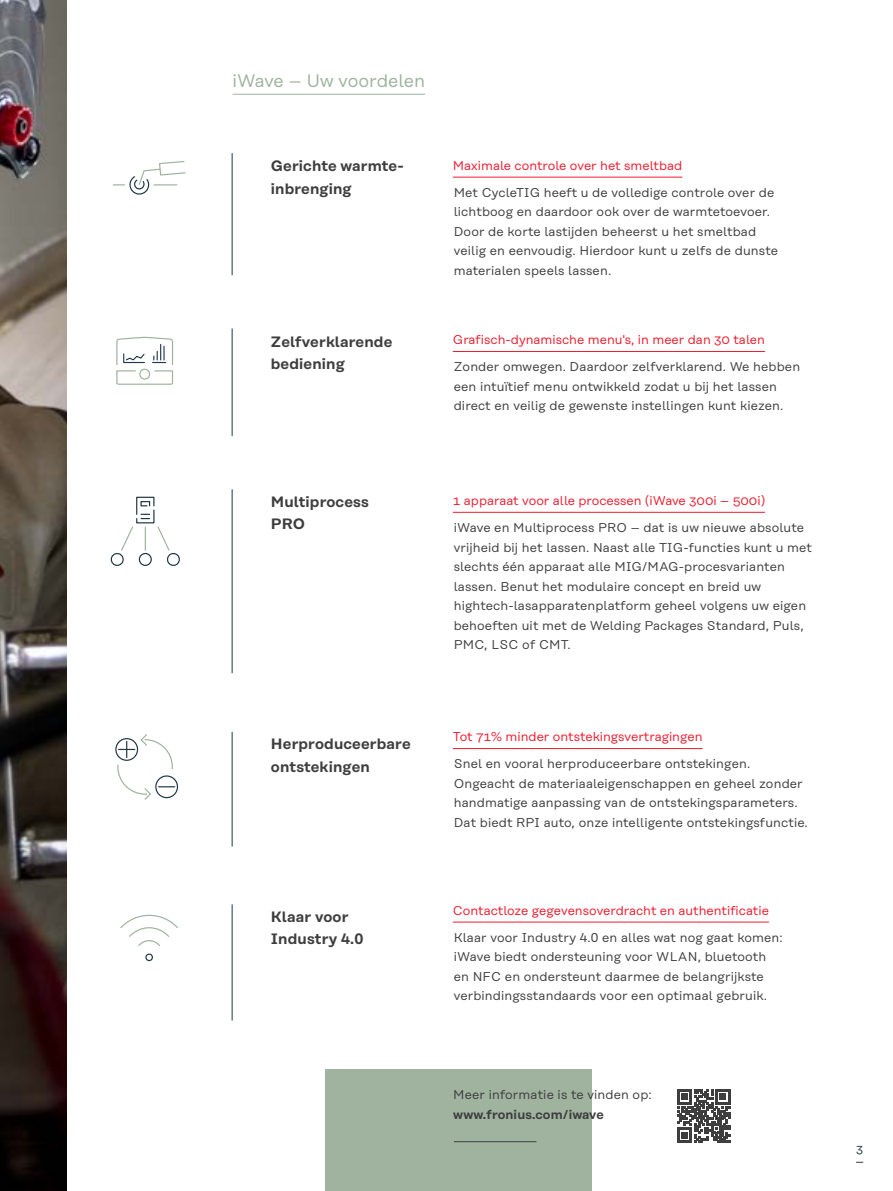
<style>
.page{position:relative;width:893px;height:1191px;background:#fff}
.page>*{position:absolute;margin:0;border:0;box-sizing:border-box;transform-origin:0 0}
.t1{font:18px "Rational Text";color:#9fb39e}
.t2{font:600 15px/22.5px "Rational Text";letter-spacing:.01em;color:#3e3e3f}
.t3{font:12.75px/19.5px "Rational Text";letter-spacing:.01em;color:#3e3e3f}
.t4{font:12.75px "Rational Text";color:#ee1b2d}
.t5{font:600 12.75px "Rational Text";letter-spacing:.01em;color:#3e3e3f}
.t6{font:12px "Rational Text";color:#1f3643}
</style>
<div class="page">
<div style="left:325px;top:1069px;width:267px;height:122px;background:#9fb39e"></div>
<img style="left:0;top:0;width:67px;height:1191px">
<hr style="left:232px;top:489px;width:1px;height:184px;background:#1f3643">
<svg style="left:110px;top:496px;width:70px;height:70px"></svg>
<hr style="left:232px;top:153px;width:1px;height:122px;background:#1f3643">
<hr style="left:232px;top:328px;width:1px;height:108px;background:#1f3643">
<svg style="left:113px;top:161px;width:73px;height:34px"></svg>
<svg style="left:116px;top:336px;width:58px;height:49px"></svg>
<hr style="left:232px;top:732px;width:1px;height:114px;background:#1f3643">
<div style="left:155px;top:775px;width:23px;height:23px;border:1px solid #1f3643;border-radius:50%"></div>
<div style="left:115px;top:738px;width:23px;height:23px;border:1px solid #1f3643;border-radius:50%"></div>
<svg style="left:117px;top:734px;width:58px;height:66px"></svg>
<hr style="left:232px;top:904px;width:1px;height:116px;background:#1f3643">
<div style="left:145px;top:953px;width:8px;height:8px;border:1px solid #1f3643;border-radius:50%"></div>
<svg style="left:120px;top:914px;width:58px;height:32px"></svg>
<hr style="left:454px;top:1141px;width:82px;height:1px;background:#3e3e3f">
<svg style="left:677px;top:1089px;width:53px;height:53px"></svg>
<hr style="left:453px;top:177px;width:229px;height:1px;background:#ee1b2d">
<hr style="left:453px;top:351px;width:312px;height:1px;background:#ee1b2d">
<hr style="left:453px;top:748px;width:250px;height:1px;background:#ee1b2d">
<hr style="left:453px;top:512px;width:312px;height:1px;background:#ee1b2d">
<hr style="left:453px;top:921px;width:316px;height:1px;background:#ee1b2d">
<hr style="left:232px;top:94px;width:193px;height:1px;background:#9fb39e">
<h1 class="t1" style="left:232px;top:70px;width:194px">iWave – Uw voordelen</h1>
<p class="t2" style="left:271px;top:155px;width:135px">Gerichte warmte&shy;inbrenging</p>
<p class="t2" style="left:271px;top:330px;width:123px">Zelfverklarende bediening</p>
<p class="t4" style="left:453px;top:158px;width:231px">Maximale controle over het smeltbad</p>
<p class="t3" style="left:454px;top:183px;width:326px">Met CycleTIG heeft u de volledige controle over de lichtboog en daardoor ook over de warmtetoevoer.<br>Door de korte lastijden beheerst u het smeltbad veilig en eenvoudig. Hierdoor kunt u zelfs de dunste materialen speels lassen.</p>
<p class="t4" style="left:453px;top:332px;width:314px">Grafisch-dynamische menu's, in meer dan 30 talen</p>
<p class="t3" style="left:454px;top:357px;width:348px">Zonder omwegen. Daardoor zelfverklarend. We hebben een intuïtief menu ontwikkeld zodat u bij het lassen direct en veilig de gewenste instellingen kunt kiezen.</p>
<p class="t2" style="left:271px;top:490px;width:99px">Multiprocess<br>PRO</p>
<p class="t2" style="left:271px;top:732px;width:141px">Herproduceerbare ontstekingen</p>
<p class="t2" style="left:271px;top:905px;width:94px">Klaar voor<br>Industry 4.0</p>
<p class="t4" style="left:453px;top:493px;width:314px">1 apparaat voor alle processen (iWave 300i – 500i)</p>
<p class="t3" style="left:454px;top:518px;width:360px">iWave en Multiprocess PRO – dat is uw nieuwe absolute vrijheid bij het lassen. Naast alle TIG‑functies kunt u met slechts één apparaat alle MIG/MAG-procesvarianten lassen. Benut het modulaire concept en breid uw hightech-lasapparatenplatform geheel volgens uw eigen behoeften uit met de Welding Packages Standard, Puls, PMC, LSC of CMT.</p>
<p class="t4" style="left:453px;top:729px;width:251px">Tot 71% minder ontstekingsvertragingen</p>
<p class="t3" style="left:454px;top:754px;width:355px">Snel en vooral herproduceerbare ontstekingen.<br>Ongeacht de materiaaleigenschappen en geheel zonder handmatige aanpassing van de ontstekingsparameters.<br>Dat biedt RPI auto, onze intelligente ontstekingsfunctie.</p>
<p class="t4" style="left:453px;top:903px;width:318px">Contactloze gegevensoverdracht en authentificatie</p>
<p class="t3" style="left:454px;top:927px;width:331px">Klaar voor Industry 4.0 en alles wat nog gaat komen: iWave biedt ondersteuning voor WLAN, bluetooth en NFC en ondersteunt daarmee de belangrijkste verbindingsstandaards voor een optimaal gebruik.</p>
<p class="t3" style="left:453px;top:1084px;width:200px">Meer informatie is te vinden op:</p>
<p class="t5" style="left:453px;top:1106px;width:152px">www.fronius.com/iwave</p>
<p class="t6" style="left:856px;top:1142px;width:9px">3</p>
</div>
